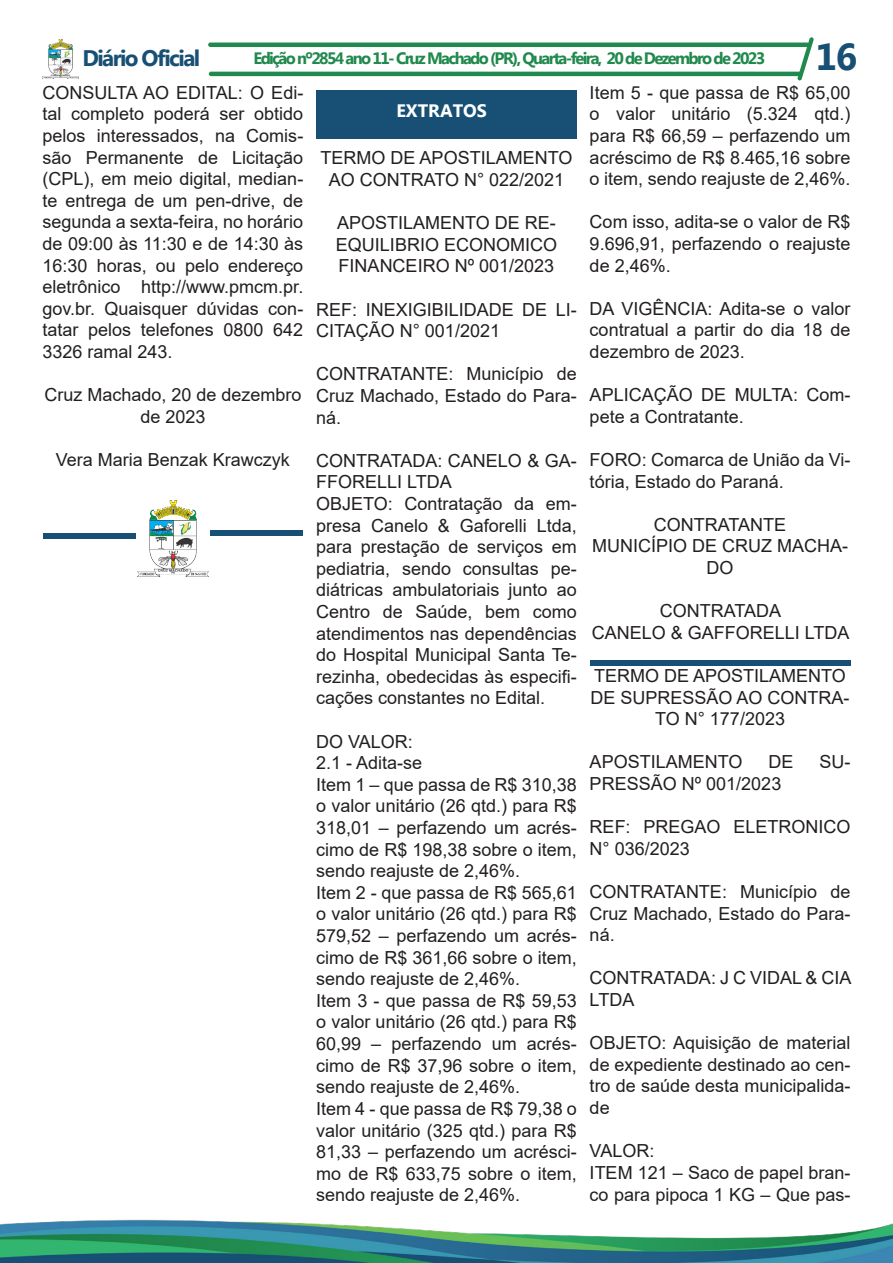
<style>
.page{position:relative;width:893px;height:1263px;background:#fff}
.page>*{position:absolute;margin:0;border:0;box-sizing:border-box;transform-origin:0 0}
.t1{font:700 37.5px "Myanmar Text";color:#175074}
.t2{font:700 22.5px "Myanmar Text";letter-spacing:-.07em;color:#175074}
.t3{font:18px/21.6px "Arial";color:#231f20;text-align:justify}
.t4{font:700 18px "Myanmar Text";color:#fff}
.t5{font:700 16.5px "Myanmar Text";letter-spacing:-.1em;color:#20894d}
</style>
<div class="page">
<img style="left:0;top:1219px;width:893px;height:44px">
<hr style="left:208px;top:43px;width:602px;height:4px;background:#20894d;border-radius:2px">
<hr style="left:209px;top:72px;width:593px;height:4px;background:#20894d;border-radius:2px">
<img style="left:43px;top:40px;width:36px;height:38px">
<svg style="left:797px;top:37px;width:17px;height:44px"></svg>
<svg style="left:590px;top:661px;width:260px;height:5px"></svg>
<svg style="left:43px;top:533px;width:92px;height:5px"></svg>
<img style="left:138px;top:501px;width:70px;height:75px">
<svg style="left:210px;top:530px;width:93px;height:6px"></svg>
<div style="left:316px;top:90px;width:261px;height:49px;background:#175074"></div>
<p class="t2" style="left:82px;top:45px;width:119px">Diário Oficial</p>
<p class="t5" style="left:254px;top:49px;width:513px">Edição nº2854 ano 11- Cruz Machado (PR), Quarta-feira, 20 de Dezembro de 2023</p>
<p class="t1" style="left:815px;top:35px;width:43px">16</p>
<p class="t4" style="left:396px;top:100px;width:92px">EXTRATOS</p>
<p class="t3" style="left:590px;top:82px;width:262px">Item 5 - que passa de R$ 65,00 o valor unitário (5.324 qtd.) para R$ 66,59 – perfazendo um acréscimo de R$ 8.465,16 sobre o item, sendo reajuste de 2,46%.</p>
<p class="t3" style="left:590px;top:211px;width:262px">Com isso, adita-se o valor de R$ 9.696,91, perfazendo o reajuste de 2,46%.</p>
<p class="t3" style="left:590px;top:298px;width:262px">DA VIGÊNCIA: Adita-se o valor contratual a partir do dia 18 de dezembro de 2023.</p>
<p class="t3" style="left:590px;top:384px;width:262px">APLICAÇÃO DE MULTA: Com&shy;pete a Contratante.</p>
<p class="t3" style="left:590px;top:449px;width:262px">FORO: Comarca de União da Vi&shy;tória, Estado do Paraná.</p>
<p class="t3" style="left:654px;top:514px;width:134px">CONTRATANTE</p>
<p class="t3" style="left:592px;top:535px;width:257px;text-align:center">MUNICÍPIO DE CRUZ MACHA-<br>DO</p>
<p class="t3" style="left:660px;top:600px;width:123px">CONTRATADA</p>
<p class="t3" style="left:592px;top:622px;width:259px">CANELO &amp; GAFFORELLI LTDA</p>
<p class="t3" style="left:590px;top:665px;width:261px;text-align:center">TERMO DE APOSTILAMENTO<br>DE SUPRESSÃO AO CONTRA-<br>TO N° 177/2023</p>
<p class="t3" style="left:590px;top:751px;width:154px">APOSTILAMENTO</p>
<p class="t3" style="left:768px;top:751px;width:27px">DE</p>
<p class="t3" style="left:819px;top:751px;width:32px">SU-</p>
<p class="t3" style="left:590px;top:773px;width:193px">PRESSÃO Nº 001/2023</p>
<p class="t3" style="left:590px;top:816px;width:262px">REF: PREGAO ELETRONICO<br>N° 036/2023</p>
<p class="t3" style="left:590px;top:881px;width:262px">CONTRATANTE: Município de Cruz Machado, Estado do Para&shy;ná.</p>
<p class="t3" style="left:590px;top:967px;width:263px">CONTRATADA: J C VIDAL &amp; CIA<br>LTDA</p>
<p class="t3" style="left:590px;top:1032px;width:262px">OBJETO: Aquisição de material de expediente destinado ao cen&shy;tro de saúde desta municipalida&shy;de</p>
<p class="t3" style="left:590px;top:1140px;width:66px">VALOR:</p>
<p class="t3" style="left:590px;top:1162px;width:262px">ITEM 121 – Saco de papel bran&shy;co para pipoca 1 KG – Que pas-</p>
<p class="t3" style="left:43px;top:82px;width:262px">CONSULTA AO EDITAL: O Edi&shy;tal completo poderá ser obtido pelos interessados, na Comis&shy;são Permanente de Licitação (CPL), em meio digital, median&shy;te entrega de um pen-drive, de segunda a sexta-feira, no horário de 09:00 às 11:30 e de 14:30 às 16:30 horas, ou pelo endereço eletrônico http://www.pmcm.pr. gov.br. Quaisquer dúvidas con&shy;tatar pelos telefones 0800 642<br>3326 ramal 243.</p>
<p class="t3" style="left:44px;top:384px;width:259px;text-align:center">Cruz Machado, 20 de dezembro de 2023</p>
<p class="t3" style="left:56px;top:449px;width:236px">Vera Maria Benzak Krawczyk</p>
<p class="t3" style="left:321px;top:147px;width:253px;text-align:center">TERMO DE APOSTILAMENTO<br>AO CONTRATO N° 022/2021</p>
<p class="t3" style="left:336px;top:212px;width:223px">APOSTILAMENTO DE RE-EQUILIBRIO ECONOMICO FINANCEIRO Nº 001/2023</p>
<p class="t3" style="left:316px;top:298px;width:262px">REF: INEXIGIBILIDADE DE LI-<br>CITAÇÃO N° 001/2021</p>
<p class="t3" style="left:316px;top:363px;width:262px">CONTRATANTE: Município de Cruz Machado, Estado do Para&shy;ná.</p>
<p class="t3" style="left:316px;top:450px;width:262px">CONTRATADA: CANELO &amp; GA-<br>FFORELLI LTDA</p>
<p class="t3" style="left:316px;top:493px;width:262px">OBJETO: Contratação da em&shy;presa Canelo &amp; Gaforelli Ltda, para prestação de serviços em pediatria, sendo consultas pe&shy;diátricas ambulatoriais junto ao Centro de Saúde, bem como atendimentos nas dependências do Hospital Municipal Santa Te&shy;rezinha, obedecidas às especifi&shy;cações constantes no Edital.</p>
<p class="t3" style="left:316px;top:730px;width:98px">DO VALOR:</p>
<p class="t3" style="left:316px;top:752px;width:108px">2.1 - Adita-se</p>
<p class="t3" style="left:316px;top:774px;width:262px">Item 1 – que passa de R$ 310,38 o valor unitário (26 qtd.) para R$ 318,01 – perfazendo um acrés&shy;cimo de R$ 198,38 sobre o item, sendo reajuste de 2,46%.</p>
<p class="t3" style="left:316px;top:882px;width:262px">Item 2 - que passa de R$ 565,61 o valor unitário (26 qtd.) para R$ 579,52 – perfazendo um acrés&shy;cimo de R$ 361,66 sobre o item, sendo reajuste de 2,46%.</p>
<p class="t3" style="left:316px;top:990px;width:262px">Item 3 - que passa de R$ 59,53 o valor unitário (26 qtd.) para R$ 60,99 – perfazendo um acrés&shy;cimo de R$ 37,96 sobre o item, sendo reajuste de 2,46%.</p>
<p class="t3" style="left:316px;top:1098px;width:262px">Item 4 - que passa de R$ 79,38 o valor unitário (325 qtd.) para R$ 81,33 – perfazendo um acrésci&shy;mo de R$ 633,75 sobre o item, sendo reajuste de 2,46%.</p>
</div>
